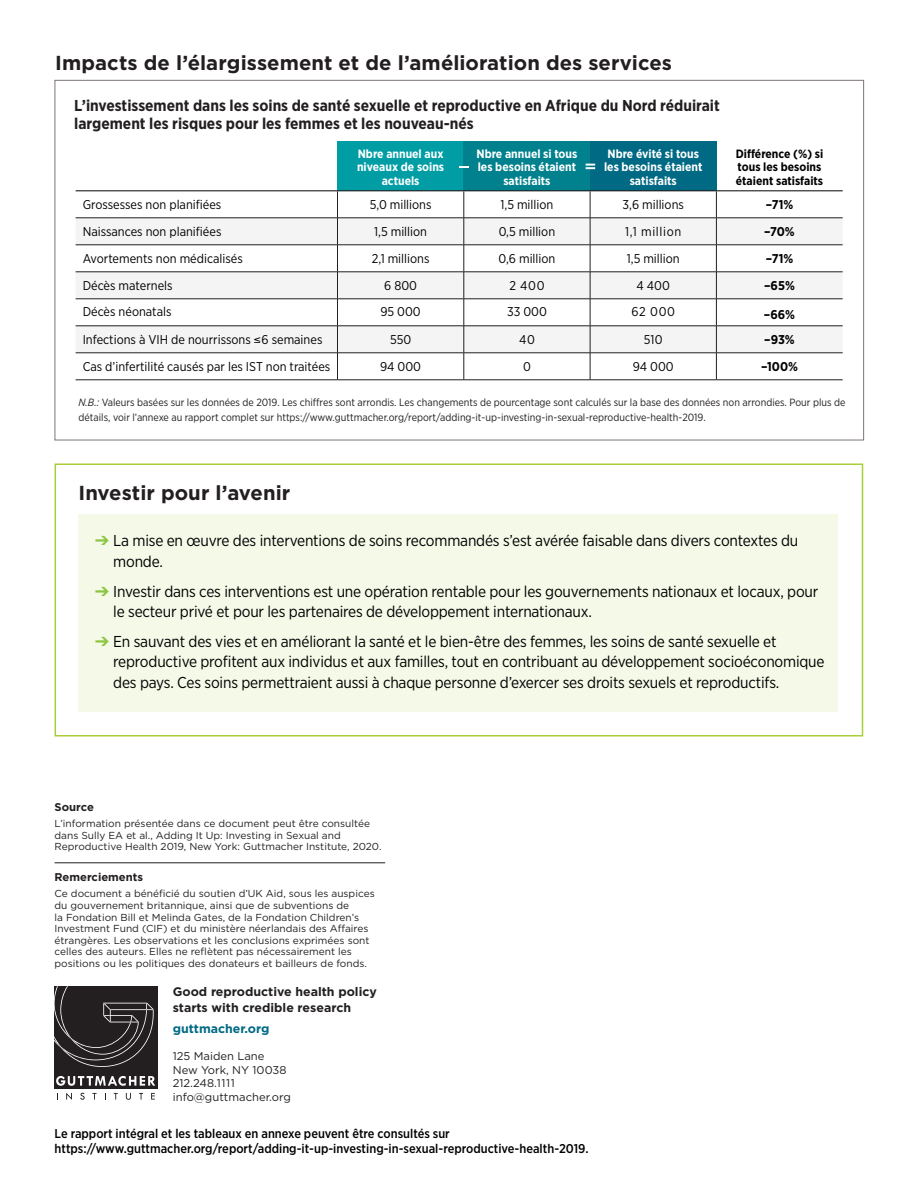
<style>
.page{position:relative;width:918px;height:1188px;background:#fff}
.page>*{position:absolute;margin:0;border:0;box-sizing:border-box;transform-origin:0 0}
.t1{font:700 20.25px "Gotham";color:#231f20}
.t2{font:15.75px/20.7px "Gotham Narrow";letter-spacing:-.01em;color:#000}
.subtitle{font:700 15.75px/18px "Gotham Narrow";color:#231f20}
.t3{font:12.75px "Gotham Narrow";color:#000}
.t4{font:500 12.75px/15.8px "Gotham Narrow";color:#000}
.t5{font:700 12.75px "Gotham Narrow";color:#000}
.t6{font:12.75px "Gotham Narrow";letter-spacing:.05em;color:#000}
.t7{font:700 12.3px/15.3px "Gotham";color:#231f20}
.t8{font:700 12.3px "Gotham";color:#006984}
.t9{font:700 12px/13.5px "Gotham Narrow";color:#fff;text-align:center}
.t10{font:700 12px/13.5px "Gotham Narrow";color:#000}
.t11{font:11.25px/13.5px "Gotham";color:#231f20}
.annotations_heading{font:700 11.25px "Gotham";color:#231f20}
.t12{font:10.5px/15px "Gotham Narrow";color:#231f20}
.Sourcs_and_Acknowled{font:10.2px/11.7px "Gotham";color:#231f20}
.s1{font-style:italic}
.s2{color:#8bc640}
</style>
<div class="page">
<div style="left:338px;top:142px;width:126px;height:49px;background:#009da5"></div>
<div style="left:464px;top:142px;width:126px;height:49px;background:#00818d"></div>
<div style="left:590px;top:142px;width:126px;height:49px;background:#006984"></div>
<hr style="left:76px;top:380px;width:262px;height:1px;background:#231f20">
<hr style="left:76px;top:190px;width:262px;height:1px;background:#231f20">
<hr style="left:338px;top:190px;width:126px;height:1px;background:#231f20">
<hr style="left:464px;top:190px;width:126px;height:1px;background:#231f20">
<hr style="left:590px;top:190px;width:126px;height:1px;background:#231f20">
<hr style="left:716px;top:190px;width:127px;height:1px;background:#231f20">
<svg style="left:76px;top:191px;width:767px;height:189px"></svg>
<hr style="left:338px;top:218px;width:126px;height:1px;background:#231f20">
<hr style="left:464px;top:218px;width:126px;height:1px;background:#231f20">
<hr style="left:590px;top:218px;width:126px;height:1px;background:#231f20">
<hr style="left:716px;top:218px;width:127px;height:1px;background:#231f20">
<hr style="left:338px;top:245px;width:126px;height:1px;background:#231f20">
<hr style="left:464px;top:245px;width:126px;height:1px;background:#231f20">
<hr style="left:590px;top:245px;width:126px;height:1px;background:#231f20">
<hr style="left:716px;top:245px;width:127px;height:1px;background:#231f20">
<hr style="left:338px;top:272px;width:126px;height:1px;background:#231f20">
<hr style="left:464px;top:272px;width:126px;height:1px;background:#231f20">
<hr style="left:590px;top:272px;width:126px;height:1px;background:#231f20">
<hr style="left:716px;top:272px;width:127px;height:1px;background:#231f20">
<hr style="left:338px;top:299px;width:126px;height:1px;background:#231f20">
<hr style="left:464px;top:299px;width:126px;height:1px;background:#231f20">
<hr style="left:590px;top:299px;width:126px;height:1px;background:#231f20">
<hr style="left:716px;top:299px;width:127px;height:1px;background:#231f20">
<hr style="left:338px;top:326px;width:126px;height:1px;background:#231f20">
<hr style="left:464px;top:326px;width:126px;height:1px;background:#231f20">
<hr style="left:590px;top:326px;width:126px;height:1px;background:#231f20">
<hr style="left:716px;top:326px;width:127px;height:1px;background:#231f20">
<hr style="left:338px;top:353px;width:126px;height:1px;background:#231f20">
<hr style="left:464px;top:353px;width:126px;height:1px;background:#231f20">
<hr style="left:590px;top:353px;width:126px;height:1px;background:#231f20">
<hr style="left:716px;top:353px;width:127px;height:1px;background:#231f20">
<hr style="left:338px;top:380px;width:126px;height:1px;background:#231f20">
<hr style="left:464px;top:380px;width:126px;height:1px;background:#231f20">
<hr style="left:590px;top:380px;width:126px;height:1px;background:#231f20">
<hr style="left:716px;top:380px;width:127px;height:1px;background:#231f20">
<svg style="left:586px;top:164px;width:9px;height:5px"></svg>
<svg style="left:459px;top:166px;width:10px;height:2px"></svg>
<div style="left:79px;top:514px;width:759px;height:198px;background:#f4f9e8"></div>
<div style="left:55px;top:464px;width:808px;height:272px;border:2px solid #a9cf38"></div>
<hr style="left:55px;top:863px;width:330px;height:1px;background:#231f20">
<div style="left:55px;top:986px;width:103px;height:103px;background:#231f20"></div>
<svg style="left:55px;top:986px;width:99px;height:81px"></svg>
<svg style="left:56px;top:1076px;width:99px;height:10px"></svg>
<svg style="left:66px;top:1093px;width:6px;height:7px"></svg>
<svg style="left:80px;top:1093px;width:5px;height:7px"></svg>
<svg style="left:114px;top:1093px;width:4px;height:7px"></svg>
<svg style="left:126px;top:1093px;width:5px;height:7px"></svg>
<svg style="left:139px;top:1093px;width:4px;height:7px"></svg>
<svg style="left:151px;top:1093px;width:4px;height:7px"></svg>
<h1 class="t1" style="left:55px;top:50px;width:618px">Impacts de l’élargissement et de l’amélioration des services</h1>
<p class="subtitle" style="left:74px;top:96px;width:647px">L’investissement dans les soins de santé sexuelle et reproductive en Afrique du Nord réduirait largement les risques pour les femmes et les nouveau-nés</p>
<p class="t9" style="left:357px;top:147px;width:89px">Nbre annuel aux niveaux de soins actuels</p>
<p class="t9" style="left:477px;top:147px;width:102px">Nbre annuel si tous les besoins étaient satisfaits</p>
<p class="t9" style="left:604px;top:147px;width:100px">Nbre évité si tous les besoins étaient satisfaits</p>
<p class="t10" style="left:736px;top:147px;width:89px">Différence (%) si tous les besoins étaient satisfaits</p>
<p class="t3" style="left:83px;top:197px;width:140px">Grossesses non planifiées</p>
<p class="t3" style="left:370px;top:197px;width:63px">5,0 millions</p>
<p class="t3" style="left:500px;top:197px;width:54px">1,5 million</p>
<p class="t3" style="left:623px;top:197px;width:63px">3,6 millions</p>
<p class="t5" style="left:766px;top:197px;width:29px">–71%</p>
<p class="t3" style="left:83px;top:224px;width:140px">Naissances non planifiées</p>
<p class="t3" style="left:374px;top:224px;width:54px">1,5 million</p>
<p class="t3" style="left:499px;top:224px;width:58px">0,5 million</p>
<p class="t6" style="left:625px;top:224px;width:58px">1,1 million</p>
<p class="t5" style="left:764px;top:224px;width:32px">–70%</p>
<p class="t3" style="left:83px;top:251px;width:162px">Avortements non médicalisés</p>
<p class="t3" style="left:372px;top:251px;width:59px">2,1 millions</p>
<p class="t3" style="left:498px;top:251px;width:58px">0,6 million</p>
<p class="t3" style="left:627px;top:251px;width:54px">1,5 million</p>
<p class="t5" style="left:766px;top:251px;width:29px">–71%</p>
<p class="t3" style="left:83px;top:278px;width:91px">Décès maternels</p>
<p class="t3" style="left:384px;top:278px;width:34px">6 800</p>
<p class="t3" style="left:509px;top:278px;width:37px">2 400</p>
<p class="t3" style="left:637px;top:278px;width:35px">4 400</p>
<p class="t5" style="left:764px;top:278px;width:32px">–65%</p>
<p class="t3" style="left:83px;top:304px;width:90px">Décès néonatals</p>
<p class="t3" style="left:380px;top:304px;width:42px">95 000</p>
<p class="t3" style="left:507px;top:304px;width:41px">33 000</p>
<p class="t3" style="left:632px;top:304px;width:45px">62 000</p>
<p class="t5" style="left:764px;top:307px;width:33px">–66%</p>
<p class="t3" style="left:83px;top:332px;width:241px">Infections à VIH de nourrissons ≤6 semaines</p>
<p class="t3" style="left:390px;top:332px;width:23px">550</p>
<p class="t3" style="left:519px;top:332px;width:17px">40</p>
<p class="t3" style="left:644px;top:332px;width:20px">510</p>
<p class="t5" style="left:764px;top:332px;width:32px">–93%</p>
<p class="t3" style="left:83px;top:359px;width:249px">Cas d’infertilité causés par les IST non traitées</p>
<p class="t3" style="left:380px;top:359px;width:43px">94 000</p>
<p class="t3" style="left:523px;top:359px;width:9px">0</p>
<p class="t3" style="left:633px;top:359px;width:43px">94 000</p>
<p class="t5" style="left:761px;top:359px;width:38px">–100%</p>
<p class="t12" style="left:79px;top:394px;width:768px"><span class="s1">N.B.:</span> Valeurs basées sur les données de 2019. Les chiffres sont arrondis. Les changements de pourcentage sont calculés sur la base des données non arrondies. Pour plus de détails, voir l’annexe au rapport complet sur https://www.guttmacher.org/report/adding-it-up-investing-in-sexual-reproductive-health-2019.</p>
<h1 class="t1" style="left:79px;top:480px;width:213px">Investir pour l’avenir</h1>
<p class="t2" style="left:113px;top:530px;width:687px;text-indent:-18px"><span class="s2">➔</span> La mise en œuvre des interventions de soins recommandés s’est avérée faisable dans divers contextes du monde.</p>
<p class="t2" style="left:113px;top:580px;width:707px;text-indent:-18px"><span class="s2">➔</span> Investir dans ces interventions est une opération rentable pour les gouvernements nationaux et locaux, pour le secteur privé et pour les partenaires de développement internationaux.</p>
<p class="t2" style="left:113px;top:631px;width:713px;text-indent:-18px"><span class="s2">➔</span> En sauvant des vies et en améliorant la santé et le bien-être des femmes, les soins de santé sexuelle et reproductive profitent aux individus et aux familles, tout en contribuant au développement socioéconomique des pays. Ces soins permettraient aussi à chaque personne d’exercer ses droits sexuels et reproductifs.</p>
<p class="annotations_heading" style="left:55px;top:799px;width:41px">Source</p>
<p class="Sourcs_and_Acknowled" style="left:55px;top:817px;width:328px">L’information présentée dans ce document peut être consultée dans Sully EA et al., Adding It Up: Investing in Sexual and<br>Reproductive Health 2019, New York: Guttmacher Institute, 2020.</p>
<p class="annotations_heading" style="left:55px;top:870px;width:90px">Remerciements</p>
<p class="Sourcs_and_Acknowled" style="left:55px;top:888px;width:322px">Ce document a bénéficié du soutien d’UK Aid, sous les auspices du gouvernement britannique, ainsi que de subventions de<br>la Fondation Bill et Melinda Gates, de la Fondation Children’s Investment Fund (CIF) et du ministère néerlandais des Affaires étrangères. Les observations et les conclusions exprimées sont celles des auteurs. Elles ne reflètent pas nécessairement les positions ou les politiques des donateurs et bailleurs de fonds.</p>
<p class="t7" style="left:173px;top:984px;width:206px">Good reproductive health policy starts with credible research</p>
<p class="t8" style="left:173px;top:1021px;width:98px">guttmacher.org</p>
<p class="t11" style="left:173px;top:1049px;width:115px">125 Maiden Lane<br>New York, NY 10038</p>
<p class="t11" style="left:173px;top:1076px;width:63px">212.248.1111</p>
<p class="t11" style="left:173px;top:1090px;width:120px">info@guttmacher.org</p>
<p class="t4" style="left:55px;top:1125px;width:536px">Le rapport intégral et les tableaux en annexe peuvent être consultés sur https://www.guttmacher.org/report/adding-it-up-investing-in-sexual-reproductive-health-2019.</p>
</div>
